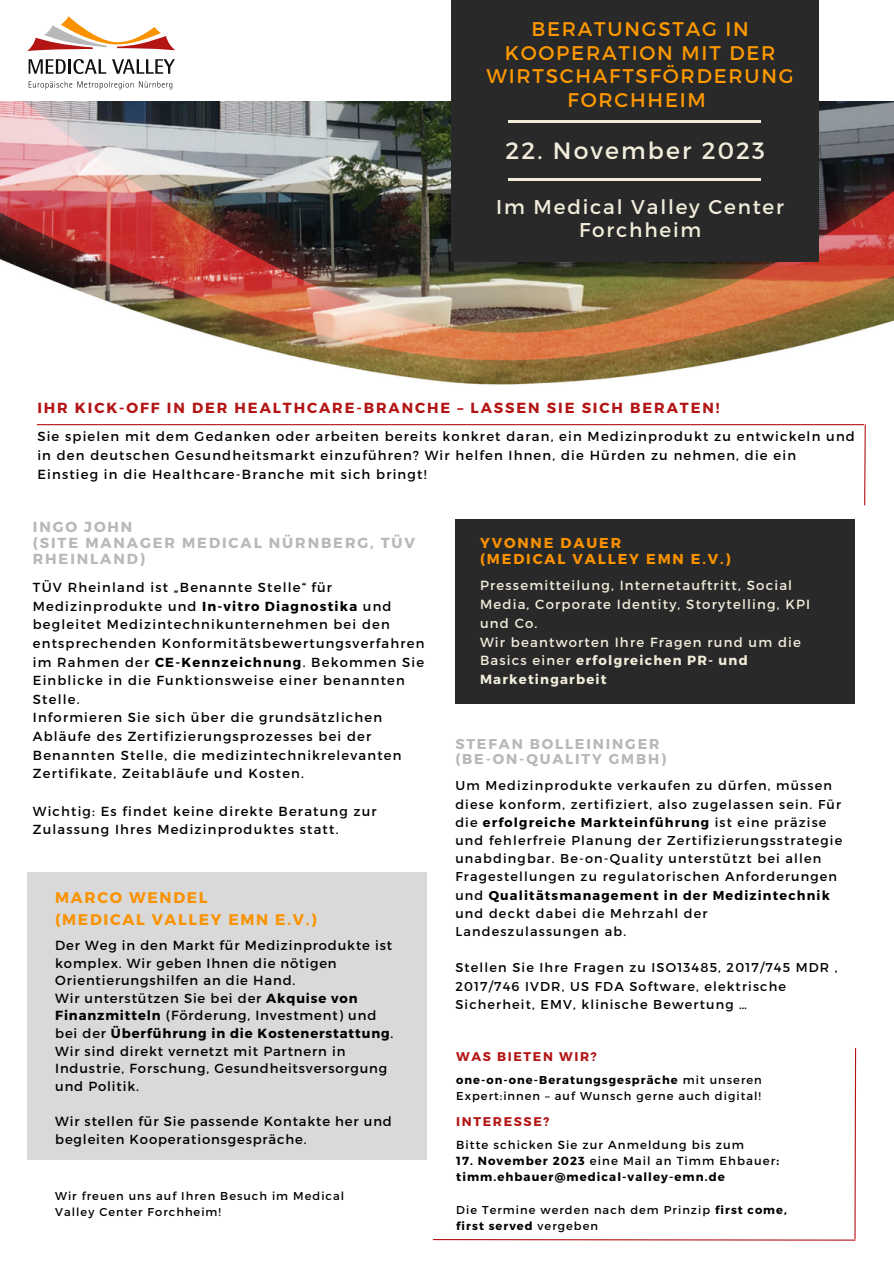
<style>
.page{position:relative;width:894px;height:1264px;background:#fff}
.page>*{position:absolute;margin:0;border:0;box-sizing:border-box;transform-origin:0 0}
.t1{font:23.55px "Montserrat";letter-spacing:.09em;color:#f2eddb}
.t2{font:19.95px/23px "Montserrat";letter-spacing:.09em;color:#f2eddb;text-align:center}
.t3{font:19.8px/23.7px "Montserrat";letter-spacing:.09em;color:#f90;text-align:center}
.t4{font:700 15.45px "Montserrat";letter-spacing:.11em;color:#fa9200}
.t5{font:700 14.55px "Montserrat";letter-spacing:.13em;color:#b41414}
.t6{font:700 14.55px/15.9px "Montserrat";letter-spacing:.13em;color:#b7b8b9}
.t7{font:700 14.4px "Montserrat";letter-spacing:.13em;color:#fa9200}
.t8{font:700 14.25px "Montserrat";letter-spacing:.13em;color:#b7b8b9}
.t9{font:13.2px/18.6px "Montserrat";letter-spacing:.09em;color:#000}
.t10{font:13.2px/17.5px "Montserrat";letter-spacing:.065em;color:#000}
.t11{font:13.2px/18.8px "Montserrat";letter-spacing:.09em;color:#f2eddb}
.t12{font:12.9px/18.1px "Montserrat";letter-spacing:.09em;color:#000}
.t13{font:700 12.6px "Montserrat";letter-spacing:.13em;color:#b41414}
.t14{font:700 11.7px/16.2px "Montserrat";letter-spacing:.09em;color:#000}
.t15{font:11.7px "Montserrat";letter-spacing:.09em;color:#000}
.t16{font:11.4px/15.5px "Montserrat";letter-spacing:.09em;color:#000}
.s1{font-weight:700}
.s2{font-weight:400}
</style>
<div class="page">
<img style="left:0;top:102px;width:893px;height:283px">
<svg style="left:29px;top:81px;width:143px;height:8px"></svg>
<svg style="left:27px;top:16px;width:148px;height:35px"></svg>
<svg style="left:29px;top:59px;width:37px;height:15px"></svg>
<hr style="left:68px;top:59px;width:3px;height:15px;background:#111">
<svg style="left:73px;top:59px;width:33px;height:15px"></svg>
<svg style="left:112px;top:59px;width:63px;height:15px"></svg>
<div style="left:27px;top:872px;width:400px;height:287px;background:#d9d9d9"></div>
<div style="left:451px;top:0;width:367px;height:262px;background:#292929"></div>
<hr style="left:508px;top:120px;width:252px;height:2px;background:#f2eddb">
<hr style="left:508px;top:178px;width:252px;height:3px;background:#f2eddb">
<div style="left:454px;top:519px;width:400px;height:185px;background:#292929"></div>
<svg style="left:863px;top:424px;width:3px;height:82px"></svg>
<hr style="left:37px;top:424px;width:826px;height:1px;background:#b41414">
<svg style="left:432px;top:1048px;width:424px;height:193px"></svg>
<p class="t3" style="left:486px;top:16px;width:308px">BERATUNGSTAG IN<br>KOOPERATION MIT DER<br>WIRTSCHAFTSFÖRDERUNG<br>FORCHHEIM</p>
<p class="t1" style="left:505px;top:135px;width:261px">22. November 2023</p>
<p class="t2" style="left:496px;top:194px;width:289px">Im Medical Valley Center<br>Forchheim</p>
<p class="t5" style="left:37px;top:399px;width:683px">IHR KICK-OFF IN DER HEALTHCARE-BRANCHE – LASSEN SIE SICH BERATEN!</p>
<p class="t9" style="left:37px;top:427px;width:818px">Sie spielen mit dem Gedanken oder arbeiten bereits konkret daran, ein Medizinprodukt zu entwickeln und in den deutschen Gesundheitsmarkt einzuführen? Wir helfen Ihnen, die Hürden zu nehmen, die ein<br>Einstieg in die Healthcare-Branche mit sich bringt!</p>
<p class="t6" style="left:33px;top:518px;width:101px">INGO JOHN</p>
<p class="t6" style="left:33px;top:534px;width:383px">(SITE MANAGER MEDICAL NÜRNBERG, TÜV<br>RHEINLAND)</p>
<p class="t9" style="left:33px;top:577px;width:393px">TÜV Rheinland ist „Benannte Stelle“ für Medizinprodukte und <span class="s1">In-vitro Diagnostika</span> und begleitet Medizintechnikunternehmen bei den entsprechenden Konformitätsbewertungsverfahren im Rahmen der <span class="s1">CE-Kennzeichnung</span>. Bekommen Sie Einblicke in die Funktionsweise einer benannten Stelle.</p>
<p class="t9" style="left:33px;top:707px;width:370px">Informieren Sie sich über die grundsätzlichen Abläufe des Zertifizierungsprozesses bei der Benannten Stelle, die medizintechnikrelevanten Zertifikate, Zeitabläufe und Kosten.</p>
<p class="t9" style="left:33px;top:800px;width:345px">Wichtig: Es findet keine direkte Beratung zur<br>Zulassung Ihres Medizinproduktes statt.</p>
<p class="t4" style="left:55px;top:887px;width:154px">MARCO WENDEL</p>
<p class="t4" style="left:55px;top:909px;width:263px">(MEDICAL VALLEY EMN E.V.)</p>
<p class="t10" style="left:55px;top:936px;width:338px">Der Weg in den Markt für Medizinprodukte ist komplex. Wir geben Ihnen die nötigen<br>Orientierungshilfen an die Hand.</p>
<p class="t10" style="left:55px;top:988px;width:339px">Wir unterstützen Sie bei der <span class="s1">Akquise von Finanzmitteln</span> (Förderung, Investment) und bei der <span class="s1">Überführung in die Kostenerstattung</span>.<br>Wir sind direkt vernetzt mit Partnern in Industrie, Forschung, Gesundheitsversorgung und Politik.</p>
<p class="t10" style="left:55px;top:1111px;width:338px">Wir stellen für Sie passende Kontakte her und begleiten Kooperationsgespräche.</p>
<p class="t16" style="left:55px;top:1188px;width:290px">Wir freuen uns auf Ihren Besuch im Medical<br>Valley Center Forchheim!</p>
<p class="t7" style="left:480px;top:534px;width:142px">YVONNE DAUER</p>
<p class="t7" style="left:480px;top:549px;width:252px">(MEDICAL VALLEY EMN E.V.)</p>
<p class="t11" style="left:480px;top:575px;width:331px">Pressemitteilung, Internetauftritt, Social<br>Media, Corporate Identity, Storytelling, KPI und Co.</p>
<p class="t11" style="left:480px;top:632px;width:322px">Wir beantworten Ihre Fragen rund um die<br>Basics einer <span class="s1">erfolgreichen PR- und<br>Marketingarbeit</span></p>
<p class="t8" style="left:455px;top:734px;width:205px">STEFAN BOLLEININGER</p>
<p class="t8" style="left:455px;top:749px;width:212px">(BE-ON-QUALITY GMBH)</p>
<p class="t12" style="left:455px;top:776px;width:388px">Um Medizinprodukte verkaufen zu dürfen, müssen diese konform, zertifiziert, also zugelassen sein. Für die <span class="s1">erfolgreiche Markteinführung</span> ist eine präzise und fehlerfreie Planung der Zertifizierungsstrategie unabdingbar. Be-on-Quality unterstützt bei allen Fragestellungen zu regulatorischen Anforderungen und <span class="s1">Qualitätsmanagement in der Medizintechnik </span>und deckt dabei die Mehrzahl der Landeszulassungen ab.</p>
<p class="t12" style="left:455px;top:958px;width:383px">Stellen Sie Ihre Fragen zu ISO13485, 2017/745 MDR ,<br>2017/746 IVDR, US FDA Software, elektrische<br>Sicherheit, EMV, klinische Bewertung …</p>
<p class="t13" style="left:456px;top:1048px;width:142px">WAS BIETEN WIR?</p>
<p class="t16" style="left:456px;top:1071px;width:307px"><span class="s1">one-on-one-Beratungsgespräche</span> mit unseren<br>Expert:innen – auf Wunsch gerne auch digital!</p>
<p class="t13" style="left:456px;top:1113px;width:95px">INTERESSE?</p>
<p class="t15" style="left:456px;top:1137px;width:289px">Bitte schicken Sie zur Anmeldung bis zum</p>
<p class="t14" style="left:456px;top:1152px;width:324px">17. November 2023 <span class="s2">eine Mail an Timm Ehbauer</span>: timm.ehbauer@medical-valley-emn.de</p>
<p class="t16" style="left:456px;top:1200px;width:332px;line-height:16.2px">Die Termine werden nach dem Prinzip <span class="s1">first come, first served</span> vergeben</p>
</div>
